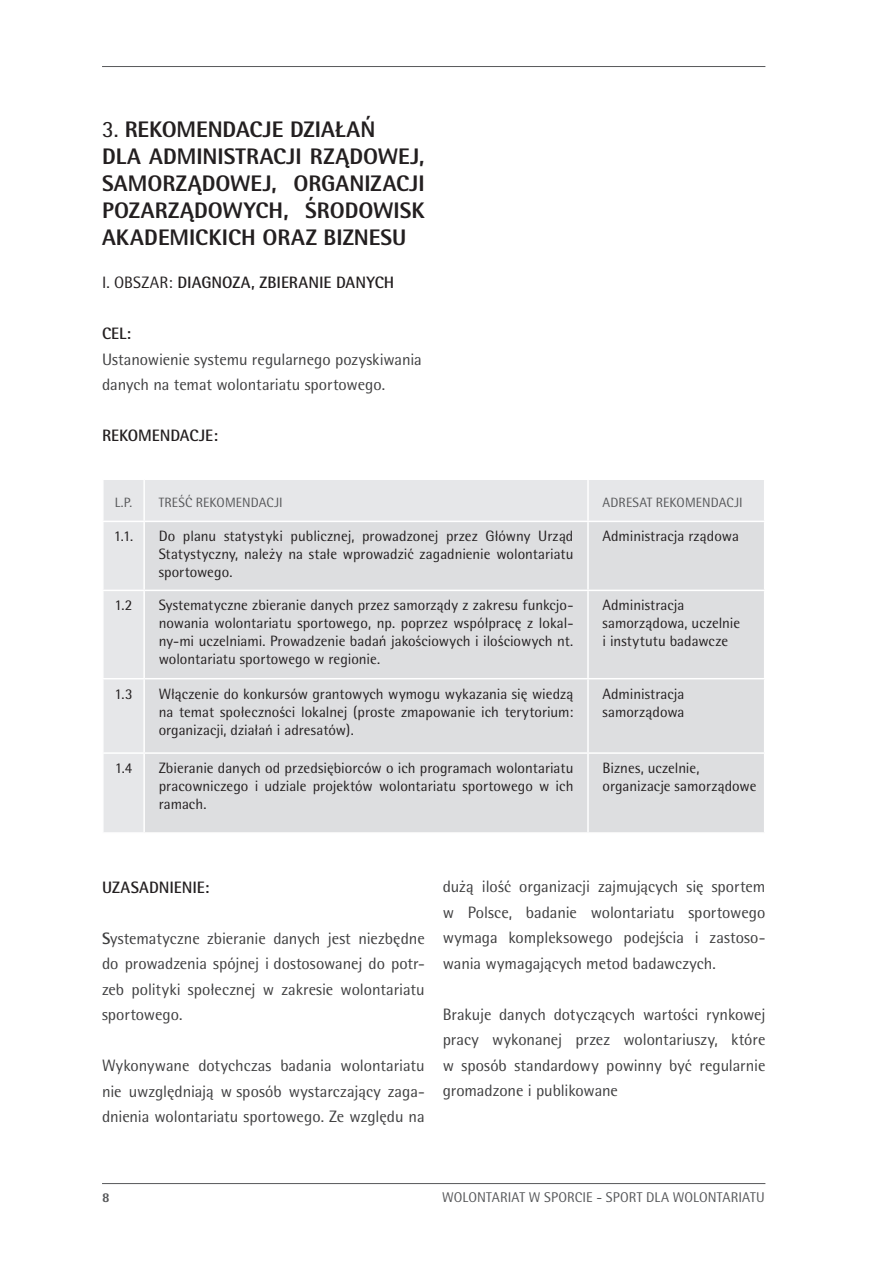
<style>
.page{position:relative;width:893px;height:1263px;background:#fff}
.page>*{position:absolute;margin:0;border:0;box-sizing:border-box;transform-origin:0 0}
.t1{font:22.5px/27px "Rotis Semi Sans Pl Ex Bd";color:#231f20}
.t2{font:16.5px/25.5px "Rotis Semi Sans Pl";letter-spacing:-.005em;color:#3f3f40;text-align:justify}
.t3{font:700 16.5px "Rotis Semi Sans Pl";letter-spacing:-.005em;color:#231f20}
.t4{font:15px/18px "Rotis Semi Sans Pl";color:#231f20;text-align:justify}
.t5{font:14.1px "Rotis Semi Sans Pl";letter-spacing:.01em;color:#57585a}
.t6{font:13.5px "Rotis Semi Sans Pl";letter-spacing:.01em;color:#57585a}
.t7{font:13.5px "Rotis Semi Sans Pl Ex Bd";color:#57585a}
.s1{font-family:"Rotis Semi Sans Pl";font-size:23.4px}
.s2{font-weight:400}
.s3{font-weight:700}
</style>
<div class="page">
<hr style="left:102px;top:1183px;width:663px;height:1px;background:#57585a">
<hr style="left:102px;top:66px;width:663px;height:1px;background:#57585a">
<div style="left:104px;top:480px;width:660px;height:352px;background:#e6e7e9"></div>
<div style="left:145px;top:522px;width:619px;height:310px;background:#dddee0"></div>
<hr style="left:143px;top:480px;width:2px;height:41px;background:#fff">
<hr style="left:587px;top:480px;width:2px;height:41px;background:#fff">
<hr style="left:102px;top:521px;width:42px;height:1px;background:#fff">
<hr style="left:102px;top:590px;width:42px;height:1px;background:#fff">
<hr style="left:102px;top:678px;width:42px;height:1px;background:#fff">
<hr style="left:143px;top:679px;width:2px;height:73px;background:#fff">
<hr style="left:587px;top:679px;width:2px;height:73px;background:#fff">
<hr style="left:102px;top:752px;width:42px;height:2px;background:#fff">
<hr style="left:144px;top:752px;width:444px;height:2px;background:#fff">
<hr style="left:143px;top:754px;width:2px;height:78px;background:#fff">
<hr style="left:588px;top:752px;width:177px;height:2px;background:#fff">
<hr style="left:587px;top:754px;width:2px;height:78px;background:#fff">
<hr style="left:144px;top:521px;width:444px;height:1px;background:#fff">
<hr style="left:143px;top:522px;width:2px;height:68px;background:#fff">
<hr style="left:588px;top:521px;width:177px;height:1px;background:#fff">
<hr style="left:587px;top:522px;width:2px;height:68px;background:#fff">
<hr style="left:144px;top:590px;width:444px;height:1px;background:#fff">
<hr style="left:143px;top:591px;width:2px;height:87px;background:#fff">
<hr style="left:144px;top:678px;width:444px;height:1px;background:#fff">
<hr style="left:588px;top:590px;width:177px;height:1px;background:#fff">
<hr style="left:587px;top:591px;width:2px;height:87px;background:#fff">
<hr style="left:588px;top:678px;width:177px;height:1px;background:#fff">
<h1 class="t1" style="left:102px;top:115px;width:324px"><span class="s1">3.</span> REKOMENDACJE DZIAŁAŃ<br>DLA ADMINISTRACJI RZĄDOWEJ,<br>SAMORZĄDOWEJ, ORGANIZACJI<br>POZARZĄDOWYCH, ŚRODOWISK<br>AKADEMICKICH ORAZ BIZNESU</h1>
<p class="t3" style="left:102px;top:272px;width:294px"><span class="s2">I. OBSZAR:</span> DIAGNOZA, ZBIERANIE DANYCH</p>
<p class="t3" style="left:102px;top:323px;width:31px">CEL:</p>
<p class="t2" style="left:102px;top:346px;width:321px">Ustanowienie systemu regularnego pozyskiwania danych na temat wolontariatu sportowego.</p>
<p class="t3" style="left:102px;top:425px;width:117px">REKOMENDACJE:</p>
<p class="t6" style="left:115px;top:494px;width:19px">L.P.</p>
<p class="t6" style="left:159px;top:494px;width:126px">TREŚĆ REKOMENDACJI</p>
<p class="t6" style="left:602px;top:494px;width:142px">ADRESAT REKOMENDACJI</p>
<p class="t4" style="left:114px;top:527px;width:21px">1.1.</p>
<p class="t4" style="left:159px;top:527px;width:416px">Do planu statystyki publicznej, prowadzonej przez Główny Urząd Statystyczny, należy na stałe wprowadzić zagadnienie wolontariatu sportowego.</p>
<p class="t4" style="left:602px;top:527px;width:138px">Administracja rządowa</p>
<p class="t4" style="left:114px;top:596px;width:19px">1.2</p>
<p class="t4" style="left:159px;top:596px;width:416px">Systematyczne zbieranie danych przez samorządy z zakresu funkcjo&shy;nowania wolontariatu sportowego, np. poprzez współpracę z lokal&shy;ny-mi uczelniami. Prowadzenie badań jakościowych i ilościowych nt. wolontariatu sportowego w regionie.</p>
<p class="t4" style="left:602px;top:596px;width:139px;text-align:left">Administracja samorządowa, uczelnie i instytutu badawcze</p>
<p class="t4" style="left:114px;top:684px;width:20px">1.3</p>
<p class="t4" style="left:159px;top:684px;width:416px">Włączenie do konkursów grantowych wymogu wykazania się wiedzą na temat społeczności lokalnej (proste zmapowanie ich terytorium: organizacji, działań i adresatów).</p>
<p class="t4" style="left:602px;top:684px;width:84px">Administracja samorządowa</p>
<p class="t4" style="left:115px;top:759px;width:19px">1.4</p>
<p class="t4" style="left:159px;top:759px;width:416px">Zbieranie danych od przedsiębiorców o ich programach wolontariatu pracowniczego i udziale projektów wolontariatu sportowego w ich ramach.</p>
<p class="t4" style="left:602px;top:759px;width:155px">Biznes, uczelnie, organizacje samorządowe</p>
<p class="t3" style="left:102px;top:877px;width:109px">UZASADNIENIE:</p>
<p class="t2" style="left:102px;top:925px;width:324px"><span class="s3">S</span>ystematyczne zbieranie danych jest niezbędne do prowadzenia spójnej i dostosowanej do potr&shy;zeb polityki społecznej w zakresie wolontariatu sportowego.</p>
<p class="t2" style="left:102px;top:1053px;width:324px">Wykonywane dotychczas badania wolontariatu nie uwzględniają w sposób wystarczający zaga&shy;dnienia wolontariatu sportowego. Ze względu na</p>
<p class="t2" style="left:443px;top:874px;width:324px">dużą ilość organizacji zajmujących się sportem w Polsce, badanie wolontariatu sportowego wymaga kompleksowego podejścia i zastoso&shy;wania wymagających metod badawczych.</p>
<p class="t2" style="left:443px;top:1001px;width:324px">Brakuje danych dotyczących wartości rynkowej pracy wykonanej przez wolontariuszy, które w sposób standardowy powinny być regularnie gromadzone i publikowane</p>
<p class="t7" style="left:102px;top:1188px;width:9px">8</p>
<p class="t5" style="left:442px;top:1188px;width:324px">WOLONTARIAT W SPORCIE - SPORT DLA WOLONTARIATU</p>
</div>
